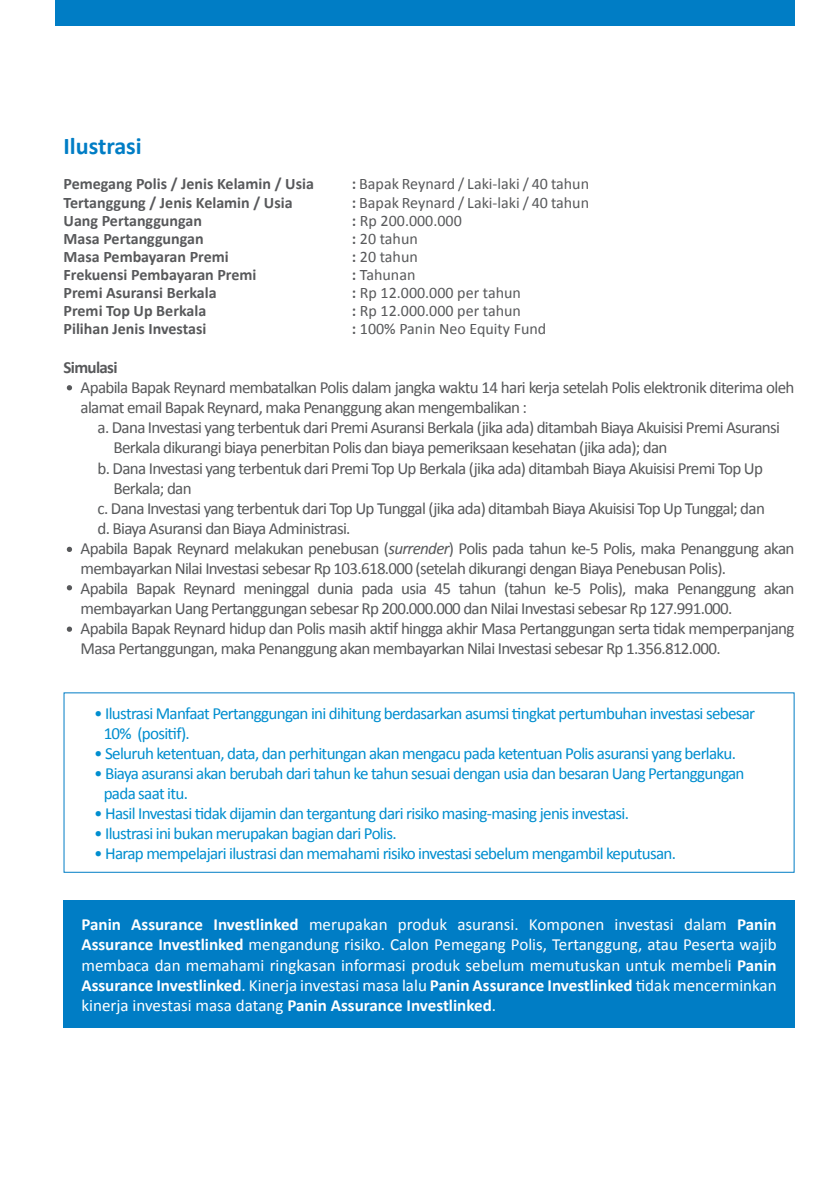
<style>
.page{position:relative;width:840px;height:1191px;background:#fff}
.page>*{position:absolute;margin:0;border:0;box-sizing:border-box;transform-origin:0 0}
.t1{font:700 24px "Calibri";color:#007dc5}
.t2{font:17px/20px "Calibri";letter-spacing:-.04em;color:#58595b}
.t3{font:17px "Calibri";letter-spacing:-.04em;color:#008ecf}
.t4{font:17px/20.4px "Calibri";color:#fff;text-align:justify}
.t5{font:700 17px "Calibri";letter-spacing:-.04em;color:#58595b}
.t6{font:700 16px "Calibri";color:#58595b}
.t7{font:16px "Calibri";color:#58595b}
.s1{font-weight:700}
.s2{font-style:italic}
</style>
<div class="page">
<div style="left:55px;top:0;width:739px;height:26px;background:#007dc5"></div>
<div style="left:63px;top:900px;width:731px;height:127px;background:#007dc5"></div>
<svg style="left:67px;top:385px;width:5px;height:5px"></svg>
<svg style="left:67px;top:547px;width:5px;height:5px"></svg>
<svg style="left:67px;top:585px;width:5px;height:5px"></svg>
<svg style="left:67px;top:626px;width:5px;height:6px"></svg>
<p class="t1" style="left:63px;top:131px;width:80px">Ilustrasi</p>
<p class="t6" style="left:63px;top:174px;width:252px">Pemegang Polis / Jenis Kelamin / Usia</p>
<p class="t7" style="left:351px;top:174px;width:238px"><span class="s1">:</span> Bapak Reynard / Laki-laki / 40 tahun</p>
<p class="t6" style="left:63px;top:192px;width:230px">Tertanggung / Jenis Kelamin / Usia</p>
<p class="t7" style="left:351px;top:192px;width:238px"><span class="s1">:</span> Bapak Reynard / Laki-laki / 40 tahun</p>
<p class="t6" style="left:63px;top:210px;width:140px">Uang Pertanggungan</p>
<p class="t7" style="left:351px;top:210px;width:111px"><span class="s1">:</span> Rp 200.000.000</p>
<p class="t6" style="left:63px;top:228px;width:141px">Masa Pertanggungan</p>
<p class="t7" style="left:351px;top:228px;width:67px"><span class="s1">:</span> 20 tahun</p>
<p class="t6" style="left:63px;top:246px;width:166px">Masa Pembayaran Premi</p>
<p class="t7" style="left:351px;top:246px;width:67px"><span class="s1">:</span> 20 tahun</p>
<p class="t6" style="left:63px;top:264px;width:194px">Frekuensi Pembayaran Premi</p>
<p class="t7" style="left:351px;top:264px;width:65px"><span class="s1">:</span> Tahunan</p>
<p class="t6" style="left:63px;top:282px;width:154px">Premi Asuransi Berkala</p>
<p class="t7" style="left:351px;top:282px;width:170px"><span class="s1">:</span> Rp 12.000.000 per tahun</p>
<p class="t6" style="left:63px;top:300px;width:144px">Premi Top Up Berkala</p>
<p class="t7" style="left:351px;top:300px;width:170px"><span class="s1">:</span> Rp 12.000.000 per tahun</p>
<p class="t6" style="left:63px;top:318px;width:144px">Pilihan Jenis Investasi</p>
<p class="t7" style="left:351px;top:318px;width:196px"><span class="s1">:</span> 100% Panin Neo Equity Fund</p>
<p class="t5" style="left:63px;top:357px;width:55px">Simulasi</p>
<p class="t2" style="left:80px;top:378px;width:715px">Apabila Bapak Reynard membatalkan Polis dalam jangka waktu 14 hari kerja setelah Polis elektronik diterima oleh alamat email Bapak Reynard, maka Penanggung akan mengembalikan :</p>
<p class="t2" style="left:97px;top:418px;width:683px">a. Dana Investasi yang terbentuk dari Premi Asuransi Berkala (jika ada) ditambah Biaya Akuisisi Premi Asuransi</p>
<p class="t2" style="left:113px;top:438px;width:555px">Berkala dikurangi biaya penerbitan Polis dan biaya pemeriksaan kesehatan (jika ada); dan</p>
<p class="t2" style="left:97px;top:458px;width:666px">b. Dana Investasi yang terbentuk dari Premi Top Up Berkala (jika ada) ditambah Biaya Akuisisi Premi Top Up</p>
<p class="t2" style="left:113px;top:478px;width:80px">Berkala; dan</p>
<p class="t2" style="left:97px;top:498px;width:668px">c. Dana Investasi yang terbentuk dari Top Up Tunggal (jika ada) ditambah Biaya Akuisisi Top Up Tunggal; dan</p>
<p class="t2" style="left:97px;top:518px;width:254px">d. Biaya Asuransi dan Biaya Administrasi.</p>
<p class="t2" style="left:80px;top:538px;width:715px">Apabila Bapak Reynard melakukan penebusan (<span class="s2">surrender</span>) Polis pada tahun ke-5 Polis, maka Penanggung akan membayarkan Nilai Investasi sebesar Rp 103.618.000 (setelah dikurangi dengan Biaya Penebusan Polis).</p>
<p class="t2" style="left:80px;top:578px;width:715px">Apabila Bapak Reynard meninggal dunia pada usia 45 tahun (tahun ke-5 Polis), maka Penanggung akan membayarkan Uang Pertanggungan sebesar Rp 200.000.000 dan Nilai Investasi sebesar Rp 127.991.000.</p>
<p class="t2" style="left:80px;top:618px;width:715px">Apabila Bapak Reynard hidup dan Polis masih aktif hingga akhir Masa Pertanggungan serta tidak memperpanjang<br>Masa Pertanggungan, maka Penanggung akan membayarkan Nilai Investasi sebesar Rp 1.356.812.000.</p>
<p class="t3" style="left:94px;top:702px;width:662px">• Ilustrasi Manfaat Pertanggungan ini dihitung berdasarkan asumsi tingkat pertumbuhan investasi sebesar</p>
<p class="t3" style="left:104px;top:722px;width:88px">10% (positif).</p>
<p class="t3" style="left:94px;top:742px;width:643px">• Seluruh ketentuan, data, dan perhitungan akan mengacu pada ketentuan Polis asuransi yang berlaku.</p>
<p class="t3" style="left:94px;top:762px;width:651px">• Biaya asuransi akan berubah dari tahun ke tahun sesuai dengan usia dan besaran Uang Pertanggungan</p>
<p class="t3" style="left:104px;top:782px;width:86px">pada saat itu.</p>
<p class="t3" style="left:94px;top:802px;width:536px">• Hasil Investasi tidak dijamin dan tergantung dari risiko masing-masing jenis investasi.</p>
<p class="t3" style="left:94px;top:822px;width:304px">• Ilustrasi ini bukan merupakan bagian dari Polis.</p>
<p class="t3" style="left:94px;top:842px;width:583px">• Harap mempelajari ilustrasi dan memahami risiko investasi sebelum mengambil keputusan.</p>
<p class="t4" style="left:81px;top:914px;width:696px"><span class="s1">Panin Assurance Investlinked</span> merupakan produk asuransi. Komponen investasi dalam <span class="s1">Panin Assurance Investlinked</span> mengandung risiko. Calon Pemegang Polis, Tertanggung, atau Peserta wajib membaca dan memahami ringkasan informasi produk sebelum memutuskan untuk membeli <span class="s1">Panin Assurance Investlinked</span>. Kinerja investasi masa lalu <span class="s1">Panin Assurance Investlinked</span> tidak mencerminkan kinerja investasi masa datang <span class="s1">Panin Assurance Investlinked</span>.</p>
</div>
